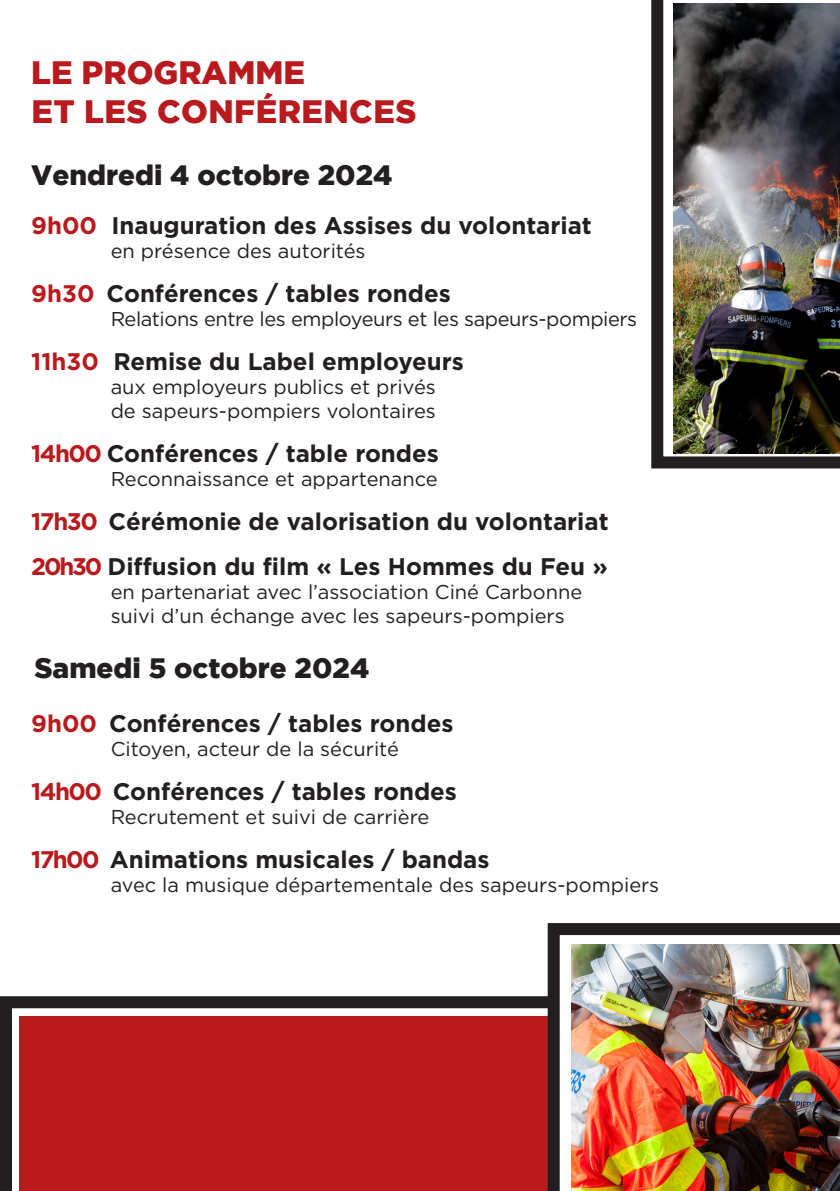
<style>
.page{position:relative;width:840px;height:1191px;background:#fff}
.page>*{position:absolute;margin:0;border:0;box-sizing:border-box;transform-origin:0 0}
.t1{font:900 32.2px/38.8px "Gotham";letter-spacing:.015em;color:#b81a1d}
.t2{font:900 28px "Gotham";color:#231f20}
.t3{font:700 24px "Gotham";color:#231f20}
.t4{font:20px "Gotham";color:#231f20}
.t5{font:20px "Gotham";letter-spacing:-.02em;color:#231f20}
.s1{color:#b81a1d}
</style>
<div class="page">
<svg style="left:0;top:996px;width:547px;height:195px"></svg>
<div style="left:20px;top:1016px;width:819px;height:175px;background:#b81a1d"></div>
<img style="left:651px;top:0;width:188px;height:468px">
<img style="left:547px;top:923px;width:292px;height:268px">
<p class="t1" style="left:31px;top:52px;width:386px">LE PROGRAMME<br>ET LES CONFÉRENCES</p>
<p class="t2" style="left:31px;top:159px;width:362px">Vendredi 4 octobre 2024</p>
<p class="t3" style="left:31px;top:211px;width:562px"><span class="s1">9h00</span> Inauguration des Assises du volontariat</p>
<p class="t4" style="left:111px;top:238px;width:256px">en présence des autorités</p>
<p class="t3" style="left:31px;top:279px;width:421px"><span class="s1">9h30</span> Conférences / tables rondes</p>
<p class="t5" style="left:111px;top:306px;width:527px">Relations entre les employeurs et les sapeurs-pompiers</p>
<p class="t3" style="left:31px;top:347px;width:434px"><span class="s1">11h30</span> Remise du Label employeurs</p>
<p class="t4" style="left:111px;top:374px;width:326px">aux employeurs publics et privés</p>
<p class="t4" style="left:111px;top:398px;width:326px">de sapeurs-pompiers volontaires</p>
<p class="t3" style="left:31px;top:439px;width:409px"><span class="s1">14h00</span> Conférences / table rondes</p>
<p class="t4" style="left:111px;top:466px;width:328px">Reconnaissance et appartenance</p>
<p class="t3" style="left:31px;top:507px;width:578px"><span class="s1">17h30</span> Cérémonie de valorisation du volontariat</p>
<p class="t3" style="left:31px;top:552px;width:578px"><span class="s1">20h30</span> Diffusion du film « Les Hommes du Feu »</p>
<p class="t4" style="left:111px;top:579px;width:473px">en partenariat avec l’association Ciné Carbonne</p>
<p class="t4" style="left:111px;top:603px;width:455px">suivi d’un échange avec les sapeurs-pompiers</p>
<p class="t2" style="left:34px;top:652px;width:336px">Samedi 5 octobre 2024</p>
<p class="t3" style="left:31px;top:709px;width:423px"><span class="s1">9h00</span> Conférences / tables rondes</p>
<p class="t4" style="left:111px;top:736px;width:289px">Citoyen, acteur de la sécurité</p>
<p class="t3" style="left:31px;top:777px;width:427px"><span class="s1">14h00</span> Conférences / tables rondes</p>
<p class="t4" style="left:111px;top:804px;width:320px">Recrutement et suivi de carrière</p>
<p class="t3" style="left:31px;top:845px;width:459px"><span class="s1">17h00</span> Animations musicales / bandas</p>
<p class="t4" style="left:111px;top:872px;width:549px">avec la musique départementale des sapeurs-pompiers</p>
</div>
